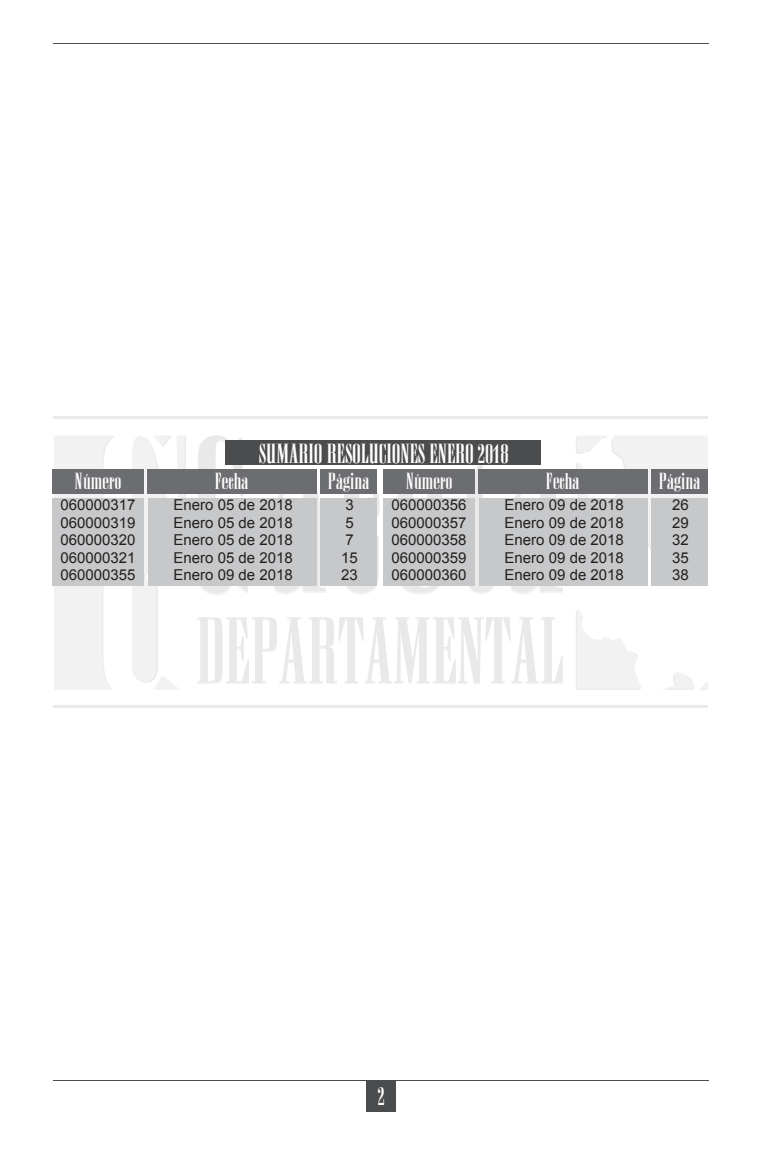
<style>
.page{position:relative;width:762px;height:1159px;background:#fff}
.page>*{position:absolute;margin:0;border:0;box-sizing:border-box;transform-origin:0 0}
.t1{font:23.75px "Anatevka";color:#fff}
.t2{font:22.5px "Anatevka";color:#fff}
.t3{font:20px "Anatevka";color:#fff}
.t4{font:15px "Arial";color:#231f20}
</style>
<div class="page">
<svg style="left:198px;top:435px;width:55px;height:160px"></svg>
<svg style="left:272px;top:481px;width:54px;height:113px"></svg>
<svg style="left:343px;top:492px;width:36px;height:102px"></svg>
<svg style="left:397px;top:494px;width:46px;height:100px"></svg>
<svg style="left:458px;top:465px;width:36px;height:129px"></svg>
<svg style="left:509px;top:494px;width:54px;height:100px"></svg>
<svg style="left:197px;top:617px;width:366px;height:67px"></svg>
<hr style="left:54px;top:705px;width:654px;height:2px;background:#4b4c4d">
<hr style="left:54px;top:416px;width:654px;height:2px;background:#4b4c4d">
<svg style="left:132px;top:436px;width:54px;height:253px"></svg>
<svg style="left:54px;top:436px;width:61px;height:253px"></svg>
<svg style="left:576px;top:436px;width:132px;height:141px"></svg>
<svg style="left:664px;top:672px;width:44px;height:18px"></svg>
<svg style="left:576px;top:610px;width:65px;height:80px"></svg>
<div style="left:366px;top:1080px;width:30px;height:31px;background:#4b4c4d"></div>
<hr style="left:53px;top:1080px;width:656px;height:1px;background:#4b4c4d">
<hr style="left:53px;top:43px;width:656px;height:1px;background:#4b4c4d">
<div style="left:52px;top:469px;width:91px;height:25px;background:#6c6d70"></div>
<div style="left:383px;top:469px;width:91px;height:25px;background:#6c6d70"></div>
<div style="left:147px;top:469px;width:169px;height:25px;background:#6c6d70"></div>
<div style="left:478px;top:469px;width:169px;height:25px;background:#6c6d70"></div>
<div style="left:320px;top:469px;width:57px;height:25px;background:#6c6d70"></div>
<div style="left:651px;top:469px;width:57px;height:25px;background:#6c6d70"></div>
<div style="left:52px;top:498px;width:91px;height:87px;background:#c7c8ca"></div>
<div style="left:383px;top:498px;width:91px;height:87px;background:#c7c8ca"></div>
<div style="left:148px;top:498px;width:168px;height:87px;background:#c7c8ca"></div>
<div style="left:479px;top:498px;width:168px;height:87px;background:#c7c8ca"></div>
<div style="left:320px;top:498px;width:57px;height:87px;background:#c7c8ca"></div>
<div style="left:651px;top:498px;width:57px;height:87px;background:#c7c8ca"></div>
<div style="left:225px;top:440px;width:316px;height:25px;background:#4b4c4d"></div>
<p class="t1" style="left:258px;top:439px;width:251px">SUMARIO RESOLUCIONES ENERO 2018</p>
<p class="t3" style="left:75px;top:469px;width:47px">Número</p>
<p class="t3" style="left:406px;top:469px;width:47px">Número</p>
<p class="t4" style="left:60px;top:495px;width:77px">060000317</p>
<p class="t4" style="left:60px;top:513px;width:77px">060000319</p>
<p class="t4" style="left:60px;top:530px;width:77px">060000320</p>
<p class="t4" style="left:60px;top:548px;width:77px">060000321</p>
<p class="t4" style="left:60px;top:565px;width:77px">060000355</p>
<p class="t3" style="left:215px;top:469px;width:35px">Fecha</p>
<p class="t3" style="left:545px;top:469px;width:35px">Fecha</p>
<p class="t4" style="left:174px;top:495px;width:121px">Enero 05 de 2018</p>
<p class="t4" style="left:174px;top:513px;width:121px">Enero 05 de 2018</p>
<p class="t4" style="left:174px;top:530px;width:121px">Enero 05 de 2018</p>
<p class="t4" style="left:174px;top:548px;width:121px">Enero 05 de 2018</p>
<p class="t4" style="left:174px;top:565px;width:121px">Enero 09 de 2018</p>
<p class="t3" style="left:327px;top:469px;width:43px">Página</p>
<p class="t3" style="left:658px;top:469px;width:43px">Página</p>
<p class="t4" style="left:345px;top:495px;width:10px">3</p>
<p class="t4" style="left:345px;top:513px;width:10px">5</p>
<p class="t4" style="left:345px;top:530px;width:10px">7</p>
<p class="t4" style="left:341px;top:548px;width:18px">15</p>
<p class="t4" style="left:341px;top:565px;width:18px">23</p>
<p class="t4" style="left:391px;top:495px;width:77px">060000356</p>
<p class="t4" style="left:391px;top:513px;width:77px">060000357</p>
<p class="t4" style="left:391px;top:530px;width:77px">060000358</p>
<p class="t4" style="left:391px;top:548px;width:77px">060000359</p>
<p class="t4" style="left:391px;top:565px;width:77px">060000360</p>
<p class="t4" style="left:504px;top:495px;width:121px">Enero 09 de 2018</p>
<p class="t4" style="left:504px;top:513px;width:121px">Enero 09 de 2018</p>
<p class="t4" style="left:504px;top:530px;width:121px">Enero 09 de 2018</p>
<p class="t4" style="left:504px;top:548px;width:121px">Enero 09 de 2018</p>
<p class="t4" style="left:504px;top:565px;width:121px">Enero 09 de 2018</p>
<p class="t4" style="left:672px;top:495px;width:18px">26</p>
<p class="t4" style="left:672px;top:513px;width:18px">29</p>
<p class="t4" style="left:672px;top:530px;width:18px">32</p>
<p class="t4" style="left:672px;top:548px;width:18px">35</p>
<p class="t4" style="left:672px;top:565px;width:18px">38</p>
<p class="t2" style="left:377px;top:1082px;width:9px">2</p>
</div>
